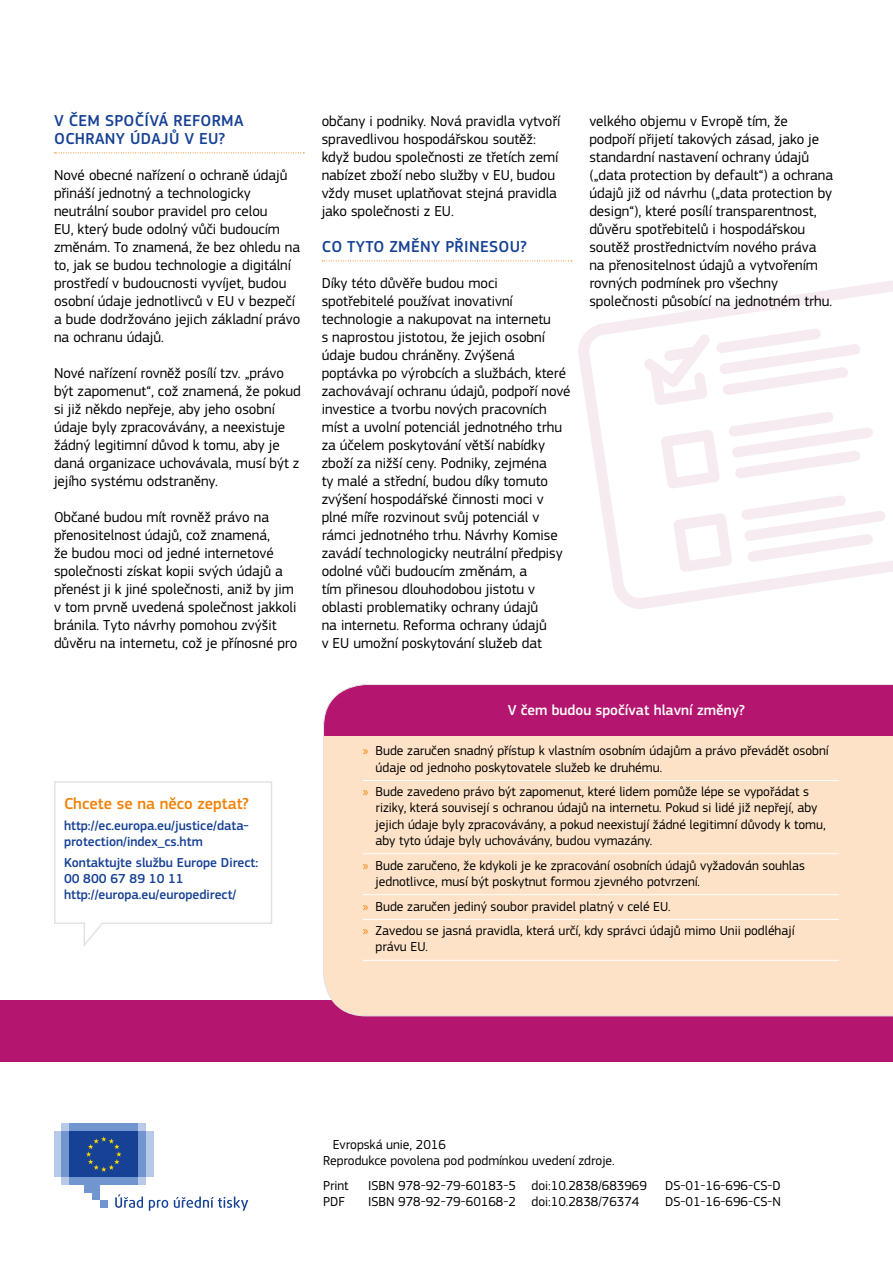
<style>
.page{position:relative;width:893px;height:1263px;background:#fff}
.page>*{position:absolute;margin:0;border:0;box-sizing:border-box;transform-origin:0 0}
.t1{font:500 16.5px/18px "EC Square Sans Pro";letter-spacing:.02em;color:#164194}
.t2{font:500 16.5px "EC Square Sans Pro";color:#f08208}
.t3{font:15px/18px "EC Square Sans Pro";color:#000}
.t4{font:500 15px "EC Square Sans Pro";color:#fff}
.t5{font:13.5px/16.2px "EC Square Sans Pro";color:#000}
.t6{font:500 13.5px/16.2px "EC Square Sans Pro";color:#164194}
.s1{font-family:"Myriad Pro";color:#f08208}
</style>
<div class="page">
<div style="left:0;top:1000px;width:893px;height:62px;background:#b4166f"></div>
<svg style="left:323px;top:684px;width:570px;height:332px;background:#f1c2b9"></svg>
<hr style="left:363px;top:780px;width:476px;height:1px;background:#fff">
<hr style="left:363px;top:853px;width:476px;height:1px;background:#fff">
<hr style="left:363px;top:894px;width:476px;height:1px;background:#fff">
<hr style="left:363px;top:919px;width:476px;height:1px;background:#fff">
<hr style="left:363px;top:960px;width:476px;height:1px;background:#fff">
<svg style="left:578px;top:280px;width:315px;height:329px"></svg>
<svg style="left:716px;top:328px;width:145px;height:67px"></svg>
<svg style="left:673px;top:513px;width:59px;height:59px"></svg>
<svg style="left:741px;top:495px;width:145px;height:67px"></svg>
<svg style="left:661px;top:430px;width:59px;height:59px"></svg>
<svg style="left:728px;top:412px;width:145px;height:67px"></svg>
<svg style="left:643px;top:334px;width:67px;height:71px"></svg>
<svg style="left:54px;top:781px;width:218px;height:166px"></svg>
<svg style="left:54px;top:153px;width:250px;height:1px"></svg>
<svg style="left:322px;top:261px;width:250px;height:1px"></svg>
<div style="left:62px;top:1177px;width:84px;height:8px;background:#b8cae7"></div>
<div style="left:62px;top:1123px;width:84px;height:8px;background:#b8cae7"></div>
<div style="left:69px;top:1123px;width:69px;height:8px;background:#7196cf"></div>
<div style="left:69px;top:1177px;width:69px;height:8px;background:#7196cf"></div>
<div style="left:138px;top:1131px;width:8px;height:46px;background:#7196cf"></div>
<div style="left:146px;top:1131px;width:7px;height:46px;background:#b8cae7"></div>
<div style="left:62px;top:1131px;width:7px;height:46px;background:#7196cf"></div>
<div style="left:54px;top:1131px;width:8px;height:46px;background:#b8cae7"></div>
<div style="left:85px;top:1177px;width:15px;height:15px;background:#7196cf"></div>
<div style="left:92px;top:1177px;width:8px;height:23px;background:#7196cf"></div>
<div style="left:100px;top:1200px;width:8px;height:8px;background:#7196cf"></div>
<div style="left:69px;top:1131px;width:69px;height:46px;background:#164194"></div>
<svg style="left:86px;top:1136px;width:36px;height:36px"></svg>
<svg style="left:115px;top:1194px;width:28px;height:14px"></svg>
<svg style="left:149px;top:1200px;width:19px;height:11px"></svg>
<svg style="left:174px;top:1196px;width:74px;height:15px"></svg>
<p class="t1" style="left:54px;top:112px;width:191px">V ČEM SPOČÍVÁ REFORMA<br>OCHRANY ÚDAJŮ V EU?</p>
<p class="t3" style="left:54px;top:166px;width:248px">Nové obecné nařízení o ochraně údajů přináší jednotný a technologicky neutrální soubor pravidel pro celou<br>EU, který bude odolný vůči budoucím změnám. To znamená, že bez ohledu na to, jak se budou technologie a digitální prostředí v budoucnosti vyvíjet, budou osobní údaje jednotlivců v EU v bezpečí a bude dodržováno jejich základní právo na ochranu údajů.</p>
<p class="t3" style="left:54px;top:364px;width:248px">Nové nařízení rovněž posílí tzv. „právo být zapomenut“, což znamená, že pokud si již někdo nepřeje, aby jeho osobní údaje byly zpracovávány, a neexistuje žádný legitimní důvod k tomu, aby je daná organizace uchovávala, musí být z jejího systému odstraněny.</p>
<p class="t3" style="left:54px;top:508px;width:245px">Občané budou mít rovněž právo na přenositelnost údajů, což znamená,<br>že budou moci od jedné internetové společnosti získat kopii svých údajů a přenést ji k jiné společnosti, aniž by jim v tom prvně uvedená společnost jakkoli bránila. Tyto návrhy pomohou zvýšit důvěru na internetu, což je přínosné pro</p>
<p class="t3" style="left:322px;top:112px;width:240px">občany i podniky. Nová pravidla vytvoří spravedlivou hospodářskou soutěž: když budou společnosti ze třetích zemí nabízet zboží nebo služby v EU, budou vždy muset uplatňovat stejná pravidla jako společnosti z EU.</p>
<p class="t1" style="left:322px;top:238px;width:206px">CO TYTO ZMĚNY PŘINESOU?</p>
<p class="t3" style="left:322px;top:274px;width:250px">Díky této důvěře budou moci spotřebitelé používat inovativní technologie a nakupovat na internetu<br>s naprostou jistotou, že jejich osobní údaje budou chráněny. Zvýšená poptávka po výrobcích a službách, které zachovávají ochranu údajů, podpoří nové investice a tvorbu nových pracovních míst a uvolní potenciál jednotného trhu za účelem poskytování větší nabídky zboží za nižší ceny. Podniky, zejména<br>ty malé a střední, budou díky tomuto zvýšení hospodářské činnosti moci v plné míře rozvinout svůj potenciál v rámci jednotného trhu. Návrhy Komise zavádí technologicky neutrální předpisy odolné vůči budoucím změnám, a<br>tím přinesou dlouhodobou jistotu v oblasti problematiky ochrany údajů<br>na internetu. Reforma ochrany údajů<br>v EU umožní poskytování služeb dat</p>
<p class="t3" style="left:589px;top:112px;width:245px">velkého objemu v Evropě tím, že podpoří přijetí takových zásad, jako je standardní nastavení ochrany údajů („data protection by default“) a ochrana údajů již od návrhu („data protection by design“), které posílí transparentnost, důvěru spotřebitelů i hospodářskou soutěž prostřednictvím nového práva na přenositelnost údajů a vytvořením rovných podmínek pro všechny společnosti působící na jednotném trhu.</p>
<p class="t2" style="left:64px;top:794px;width:187px">Chcete se na něco zeptat?</p>
<p class="t6" style="left:64px;top:818px;width:186px">http://ec.europa.eu/justice/data&shy;protection/index_cs.htm</p>
<p class="t6" style="left:64px;top:854px;width:196px">Kontaktujte službu Europe Direct:<br>00 800 67 89 10 11 http://europa.eu/europedirect/</p>
<p class="t4" style="left:508px;top:702px;width:239px">V čem budou spočívat hlavní změny?</p>
<p class="t5" style="left:376px;top:743px;width:454px;text-indent:-13px"><span class="s1">»</span> Bude zaručen snadný přístup k vlastním osobním údajům a právo převádět osobní údaje od jednoho poskytovatele služeb ke druhému.</p>
<p class="t5" style="left:376px;top:784px;width:452px;text-indent:-13px"><span class="s1">»</span> Bude zavedeno právo být zapomenut, které lidem pomůže lépe se vypořádat s riziky, která souvisejí s ochranou údajů na internetu. Pokud si lidé již nepřejí, aby jejich údaje byly zpracovávány, a pokud neexistují žádné legitimní důvody k tomu, aby tyto údaje byly uchovávány, budou vymazány.</p>
<p class="t5" style="left:376px;top:857px;width:431px;text-indent:-13px"><span class="s1">»</span> Bude zaručeno, že kdykoli je ke zpracování osobních údajů vyžadován souhlas jednotlivce, musí být poskytnut formou zjevného potvrzení.</p>
<p class="t5" style="left:363px;top:894px;width:433px;line-height:24.8px"><span class="s1">»</span> Bude zaručen jediný soubor pravidel platný v celé EU.<br><span class="s1">»</span> Zavedou se jasná pravidla, která určí, kdy správci údajů mimo Unii podléhají</p>
<p class="t5" style="left:376px;top:939px;width:54px">právu EU.</p>
<p class="t5" style="left:323px;top:1137px;width:293px;text-indent:10px">Evropská unie, 2016<br>Reprodukce povolena pod podmínkou uvedení zdroje.</p>
<p class="t5" style="left:323px;top:1177px;width:27px">Print</p>
<p class="t5" style="left:368px;top:1177px;width:280px">ISBN 978-92-79-60183-5 doi:10.2838/683969</p>
<p class="t5" style="left:665px;top:1177px;width:117px">DS-01-16-696-CS-D</p>
<p class="t5" style="left:323px;top:1194px;width:23px">PDF</p>
<p class="t5" style="left:368px;top:1194px;width:273px">ISBN 978-92-79-60168-2 doi:10.2838/76374</p>
<p class="t5" style="left:665px;top:1194px;width:117px">DS-01-16-696-CS-N</p>
</div>
